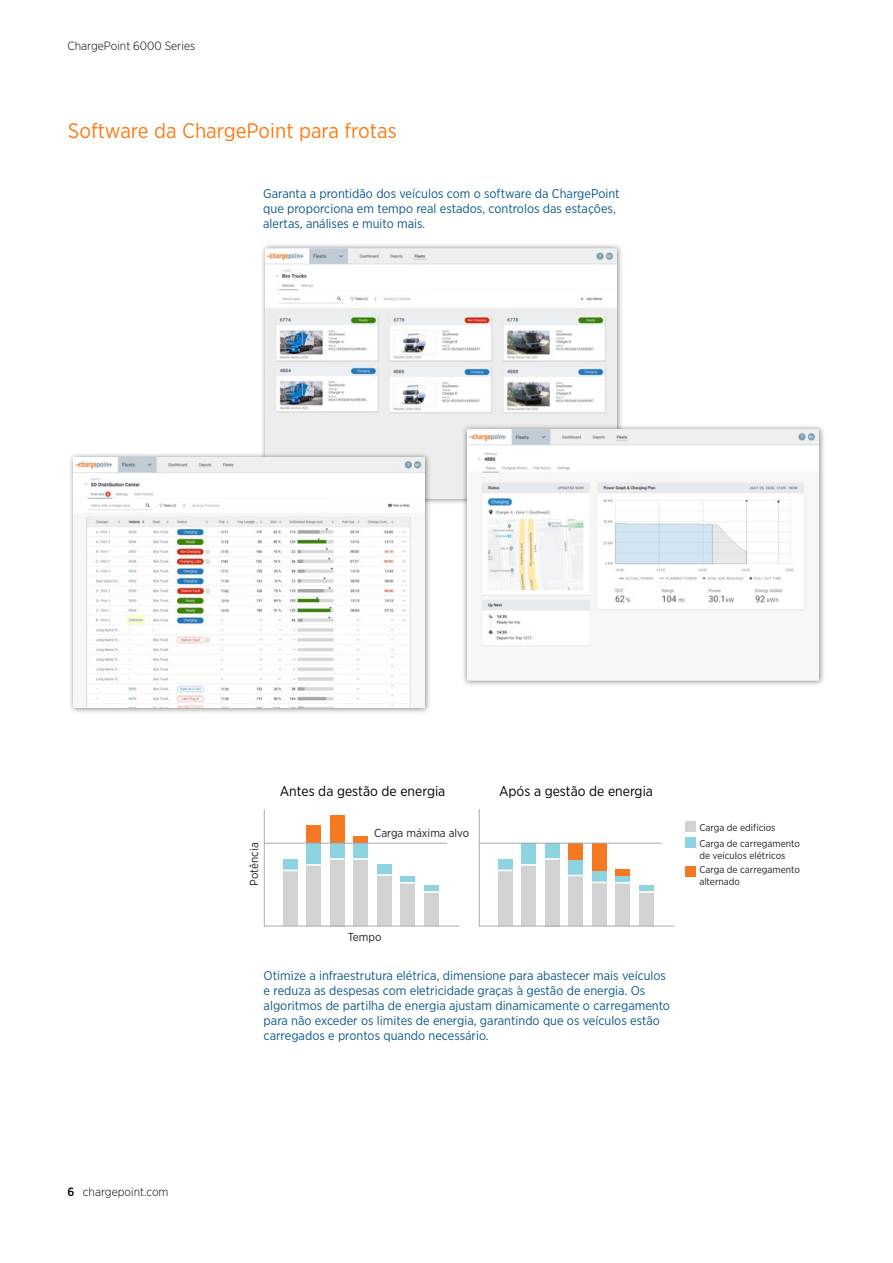
<style>
.page{position:relative;width:893px;height:1263px;background:#fff}
.page>*{position:absolute;margin:0;border:0;box-sizing:border-box;transform-origin:0 0}
.t1{font:21px "Gotham Narrow";color:#ff7a14}
.t2{font:14.1px "Gotham Narrow";color:#000}
.t3{font:12.75px/15px "Gotham Narrow";color:#0f598a}
.t4{font:300 12px "Gotham Narrow";color:#000}
.t5{font:11.55px "Gotham Narrow";color:#231f20}
.t6{font:9.9px/11.9px "Gotham Narrow";color:#231f20}
.s1{font-weight:500}
</style>
<div class="page">
<div style="left:260px;top:243px;width:363px;height:263px;background:#000;opacity:.5"></div>
<img style="left:266px;top:248px;width:351px;height:251px">
<div style="left:461px;top:424px;width:364px;height:263px;background:#000;opacity:.5"></div>
<img style="left:467px;top:430px;width:352px;height:250px">
<div style="left:68px;top:452px;width:363px;height:262px;background:#000;opacity:.5"></div>
<img style="left:74px;top:458px;width:351px;height:250px">
<div style="left:353px;top:836px;width:15px;height:7px;background:#f47920"></div>
<div style="left:330px;top:843px;width:15px;height:17px;background:#8dd4e0"></div>
<div style="left:330px;top:815px;width:15px;height:28px;background:#f47920"></div>
<div style="left:283px;top:859px;width:14px;height:20px;background:#8dd4e0"></div>
<div style="left:306px;top:843px;width:15px;height:28px;background:#8dd4e0"></div>
<div style="left:353px;top:843px;width:15px;height:24px;background:#8dd4e0"></div>
<div style="left:377px;top:864px;width:15px;height:42px;background:#8dd4e0"></div>
<div style="left:400px;top:876px;width:15px;height:15px;background:#8dd4e0"></div>
<div style="left:424px;top:885px;width:15px;height:22px;background:#8dd4e0"></div>
<div style="left:283px;top:870px;width:14px;height:56px;background:#d0d2d3"></div>
<svg style="left:283px;top:869px;width:15px;height:2px"></svg>
<div style="left:306px;top:865px;width:15px;height:61px;background:#d0d2d3"></div>
<svg style="left:306px;top:864px;width:15px;height:2px"></svg>
<div style="left:330px;top:859px;width:15px;height:67px;background:#d0d2d3"></div>
<svg style="left:330px;top:858px;width:15px;height:2px"></svg>
<div style="left:353px;top:859px;width:15px;height:67px;background:#d0d2d3"></div>
<svg style="left:353px;top:858px;width:15px;height:2px"></svg>
<div style="left:685px;top:837px;width:10px;height:10px;background:#8dd4e0"></div>
<div style="left:685px;top:866px;width:10px;height:11px;background:#f47920"></div>
<div style="left:685px;top:821px;width:10px;height:10px;background:#d0d2d3"></div>
<hr style="left:264px;top:810px;width:1px;height:116px;background:#a7a8ab">
<div style="left:377px;top:875px;width:15px;height:51px;background:#d0d2d3"></div>
<svg style="left:377px;top:874px;width:15px;height:2px"></svg>
<div style="left:400px;top:883px;width:15px;height:43px;background:#d0d2d3"></div>
<svg style="left:400px;top:882px;width:15px;height:1px"></svg>
<div style="left:424px;top:892px;width:15px;height:34px;background:#d0d2d3"></div>
<svg style="left:424px;top:891px;width:15px;height:2px"></svg>
<hr style="left:264px;top:926px;width:195px;height:1px;background:#a7a8ab">
<div style="left:306px;top:826px;width:15px;height:17px;background:#f47920"></div>
<div style="left:568px;top:843px;width:15px;height:18px;background:#f47920"></div>
<div style="left:545px;top:843px;width:14px;height:17px;background:#8dd4e0"></div>
<div style="left:498px;top:859px;width:14px;height:20px;background:#8dd4e0"></div>
<div style="left:521px;top:843px;width:15px;height:28px;background:#8dd4e0"></div>
<div style="left:568px;top:860px;width:15px;height:23px;background:#8dd4e0"></div>
<div style="left:592px;top:870px;width:15px;height:32px;background:#8dd4e0"></div>
<div style="left:615px;top:876px;width:15px;height:15px;background:#8dd4e0"></div>
<div style="left:615px;top:870px;width:15px;height:6px;background:#f47920"></div>
<div style="left:639px;top:885px;width:15px;height:22px;background:#8dd4e0"></div>
<div style="left:498px;top:870px;width:14px;height:56px;background:#d0d2d3"></div>
<svg style="left:498px;top:869px;width:14px;height:2px"></svg>
<div style="left:521px;top:865px;width:15px;height:61px;background:#d0d2d3"></div>
<svg style="left:521px;top:864px;width:15px;height:2px"></svg>
<div style="left:545px;top:859px;width:14px;height:67px;background:#d0d2d3"></div>
<svg style="left:545px;top:858px;width:15px;height:2px"></svg>
<div style="left:568px;top:876px;width:15px;height:50px;background:#d0d2d3"></div>
<svg style="left:568px;top:875px;width:15px;height:1px"></svg>
<hr style="left:479px;top:810px;width:1px;height:116px;background:#a7a8ab">
<div style="left:592px;top:882px;width:15px;height:44px;background:#d0d2d3"></div>
<svg style="left:592px;top:882px;width:15px;height:1px"></svg>
<div style="left:592px;top:843px;width:15px;height:28px;background:#f47920"></div>
<div style="left:615px;top:883px;width:15px;height:43px;background:#d0d2d3"></div>
<svg style="left:615px;top:882px;width:15px;height:1px"></svg>
<div style="left:639px;top:892px;width:15px;height:34px;background:#d0d2d3"></div>
<svg style="left:639px;top:891px;width:15px;height:2px"></svg>
<hr style="left:479px;top:926px;width:195px;height:1px;background:#a7a8ab">
<hr style="left:480px;top:843px;width:182px;height:1px;background:#a7a8ab">
<hr style="left:265px;top:843px;width:182px;height:1px;background:#a7a8ab">
<p class="t4" style="left:68px;top:39px;width:129px">ChargePoint 6000 Series</p>
<h1 class="t1" style="left:68px;top:118px;width:330px">Software da ChargePoint para frotas</h1>
<p class="t3" style="left:263px;top:186px;width:358px">Garanta a prontidão dos veículos com o software da ChargePoint que proporciona em tempo real estados, controlos das estações, alertas, análises e muito mais.</p>
<p class="t4" style="left:68px;top:1184px;width:103px"><span class="s1">6</span> chargepoint.com</p>
<p class="t5" style="left:247px;top:886px;width:45px;rotate:-90deg">Potência</p>
<p class="t2" style="left:280px;top:782px;width:167px">Antes da gestão de energia</p>
<p class="t2" style="left:499px;top:782px;width:155px">Após a gestão de energia</p>
<p class="t5" style="left:374px;top:826px;width:97px">Carga máxima alvo</p>
<p class="t5" style="left:348px;top:930px;width:35px">Tempo</p>
<p class="t3" style="left:264px;top:968px;width:408px">Otimize a infraestrutura elétrica, dimensione para abastecer mais veículos e reduza as despesas com eletricidade graças à gestão de energia. Os algoritmos de partilha de energia ajustam dinamicamente o carregamento para não exceder os limites de energia, garantindo que os veículos estão carregados e prontos quando necessário.</p>
<p class="t6" style="left:699px;top:821px;width:78px">Carga de edifícios</p>
<p class="t6" style="left:699px;top:837px;width:102px">Carga de carregamento de veículos elétricos</p>
<p class="t6" style="left:699px;top:863px;width:102px">Carga de carregamento alternado</p>
</div>
